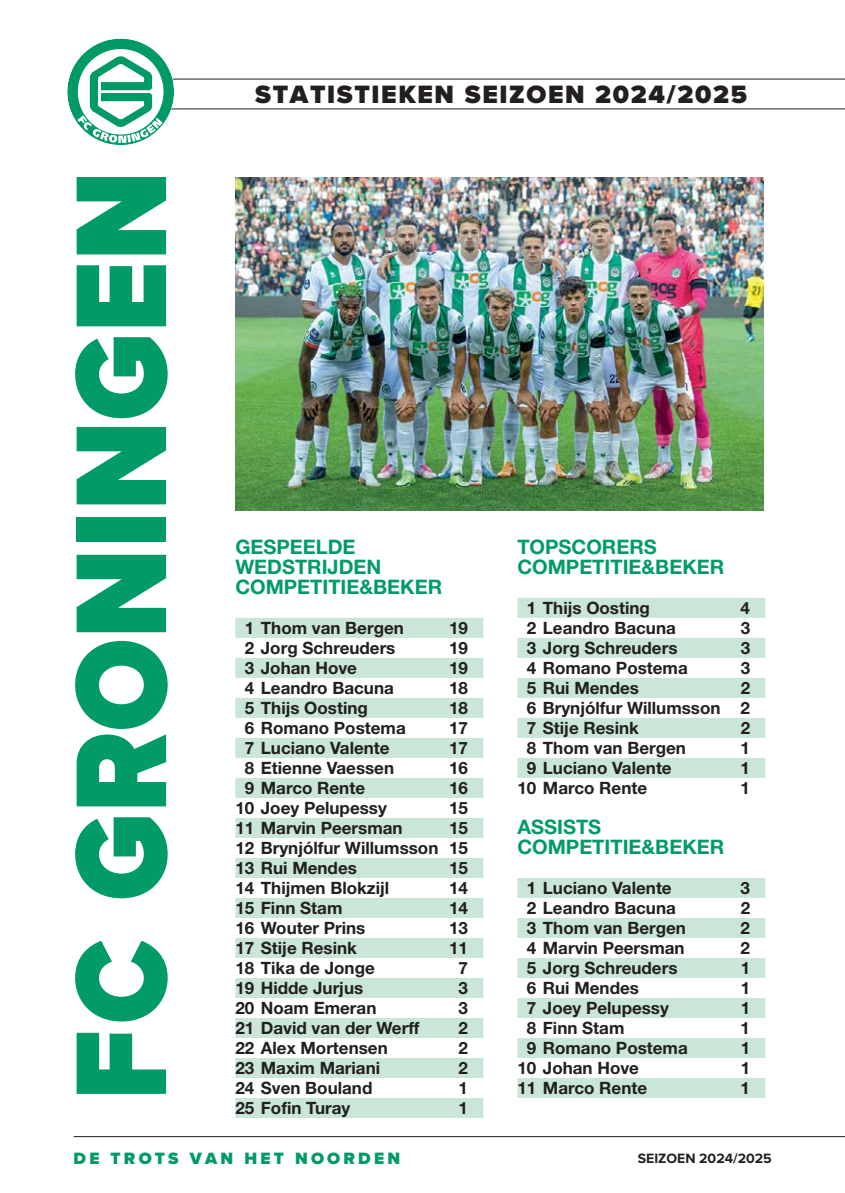
<style>
.page{position:relative;width:845px;height:1193px;background:#fff}
.page>*{position:absolute;margin:0;border:0;box-sizing:border-box;transform-origin:0 0}
.t1{font:900 134px "Proxima Nova";color:#009b67;scale:.9 1}
.t2{font:900 26px "Proxima Nova";letter-spacing:.065em;color:#231f20}
.t3{font:700 20px/20px "Helvetica Neue";color:#009b67}
.t4{font:700 17px/20px "Helvetica Neue";color:#231f20;text-align:justify}
.t5{font:900 17px "Proxima Nova";letter-spacing:.19em;color:#009b67}
.t6{font:700 14px "Proxima Nova";color:#231f20}
</style>
<div class="page">
<hr style="left:74px;top:1136px;width:770px;height:1px;background:#231f20">
<div style="left:235px;top:618px;width:248px;height:20px;background:#cae6d7"></div>
<div style="left:235px;top:658px;width:248px;height:20px;background:#cae6d7"></div>
<div style="left:235px;top:698px;width:248px;height:20px;background:#cae6d7"></div>
<div style="left:235px;top:738px;width:248px;height:20px;background:#cae6d7"></div>
<div style="left:235px;top:778px;width:248px;height:20px;background:#cae6d7"></div>
<div style="left:235px;top:818px;width:248px;height:20px;background:#cae6d7"></div>
<div style="left:235px;top:858px;width:248px;height:20px;background:#cae6d7"></div>
<div style="left:235px;top:898px;width:248px;height:20px;background:#cae6d7"></div>
<div style="left:235px;top:938px;width:248px;height:20px;background:#cae6d7"></div>
<div style="left:235px;top:978px;width:248px;height:20px;background:#cae6d7"></div>
<div style="left:235px;top:1018px;width:248px;height:20px;background:#cae6d7"></div>
<div style="left:235px;top:1058px;width:248px;height:20px;background:#cae6d7"></div>
<div style="left:235px;top:1098px;width:248px;height:20px;background:#cae6d7"></div>
<div style="left:517px;top:598px;width:247px;height:20px;background:#cae6d7"></div>
<div style="left:517px;top:638px;width:247px;height:20px;background:#cae6d7"></div>
<div style="left:517px;top:678px;width:247px;height:20px;background:#cae6d7"></div>
<div style="left:517px;top:718px;width:247px;height:20px;background:#cae6d7"></div>
<div style="left:517px;top:758px;width:247px;height:20px;background:#cae6d7"></div>
<div style="left:517px;top:878px;width:247px;height:20px;background:#cae6d7"></div>
<div style="left:517px;top:918px;width:247px;height:20px;background:#cae6d7"></div>
<div style="left:517px;top:958px;width:247px;height:20px;background:#cae6d7"></div>
<div style="left:517px;top:998px;width:247px;height:20px;background:#cae6d7"></div>
<div style="left:517px;top:1038px;width:247px;height:20px;background:#cae6d7"></div>
<div style="left:517px;top:1078px;width:247px;height:20px;background:#cae6d7"></div>
<svg style="left:67px;top:39px;width:777px;height:106px"></svg>
<img style="left:235px;top:177px;width:527px;height:333px">
<h1 class="t1" style="left:70px;top:1100px;width:1034px;rotate:-90deg">FC GRONINGEN</h1>
<h2 class="t2" style="left:255px;top:84px;width:493px">STATISTIEKEN SEIZOEN 2024/2025</h2>
<p class="t3" style="left:235px;top:538px;width:208px">GESPEELDE<br>WEDSTRIJDEN<br>COMPETITIE&amp;BEKER</p>
<p class="t4" style="left:245px;top:619px;width:160px">1 Thom van Bergen</p>
<p class="t4" style="left:449px;top:619px;width:20px">19</p>
<p class="t4" style="left:245px;top:639px;width:152px">2 Jorg Schreuders</p>
<p class="t4" style="left:449px;top:639px;width:20px">19</p>
<p class="t4" style="left:245px;top:659px;width:114px">3 Johan Hove</p>
<p class="t4" style="left:449px;top:659px;width:20px">19</p>
<p class="t4" style="left:245px;top:679px;width:150px">4 Leandro Bacuna</p>
<p class="t4" style="left:449px;top:679px;width:20px">18</p>
<p class="t4" style="left:245px;top:699px;width:124px">5 Thijs Oosting</p>
<p class="t4" style="left:449px;top:699px;width:20px">18</p>
<p class="t4" style="left:245px;top:719px;width:162px">6 Romano Postema</p>
<p class="t4" style="left:449px;top:719px;width:20px">17</p>
<p class="t4" style="left:245px;top:739px;width:146px">7 Luciano Valente</p>
<p class="t4" style="left:449px;top:739px;width:20px">17</p>
<p class="t4" style="left:245px;top:759px;width:151px">8 Etienne Vaessen</p>
<p class="t4" style="left:449px;top:759px;width:20px">16</p>
<p class="t4" style="left:245px;top:779px;width:122px">9 Marco Rente</p>
<p class="t4" style="left:449px;top:779px;width:20px">16</p>
<p class="t4" style="left:235px;top:799px;width:153px">10 Joey Pelupessy</p>
<p class="t4" style="left:449px;top:799px;width:20px">15</p>
<p class="t4" style="left:235px;top:819px;width:169px">11 Marvin Peersman</p>
<p class="t4" style="left:235px;top:819px;width:234px;text-indent:214px">15<br>12 Brynjólfur Willumsson 15<br>13 Rui Mendes</p>
<p class="t4" style="left:449px;top:859px;width:20px">15</p>
<p class="t4" style="left:235px;top:879px;width:155px">14 Thijmen Blokzijl</p>
<p class="t4" style="left:449px;top:879px;width:20px">14</p>
<p class="t4" style="left:235px;top:899px;width:108px">15 Finn Stam</p>
<p class="t4" style="left:449px;top:899px;width:20px">14</p>
<p class="t4" style="left:235px;top:919px;width:131px">16 Wouter Prins</p>
<p class="t4" style="left:449px;top:919px;width:20px">13</p>
<p class="t4" style="left:235px;top:939px;width:123px">17 Stije Resink</p>
<p class="t4" style="left:449px;top:939px;width:20px">11</p>
<p class="t4" style="left:235px;top:959px;width:141px">18 Tika de Jonge</p>
<p class="t4" style="left:458px;top:959px;width:11px">7</p>
<p class="t4" style="left:235px;top:979px;width:129px">19 Hidde Jurjus</p>
<p class="t4" style="left:458px;top:979px;width:11px">3</p>
<p class="t4" style="left:235px;top:999px;width:142px">20 Noam Emeran</p>
<p class="t4" style="left:458px;top:999px;width:11px">3</p>
<p class="t4" style="left:235px;top:1019px;width:185px">21 David van der Werff</p>
<p class="t4" style="left:458px;top:1019px;width:11px">2</p>
<p class="t4" style="left:235px;top:1039px;width:154px">22 Alex Mortensen</p>
<p class="t4" style="left:458px;top:1039px;width:11px">2</p>
<p class="t4" style="left:235px;top:1059px;width:146px">23 Maxim Mariani</p>
<p class="t4" style="left:458px;top:1059px;width:11px">2</p>
<p class="t4" style="left:235px;top:1079px;width:138px">24 Sven Bouland</p>
<p class="t4" style="left:458px;top:1079px;width:11px">1</p>
<p class="t4" style="left:235px;top:1099px;width:116px">25 Fofin Turay</p>
<p class="t4" style="left:458px;top:1099px;width:11px">1</p>
<p class="t3" style="left:517px;top:538px;width:208px">TOPSCORERS<br>COMPETITIE&amp;BEKER</p>
<p class="t4" style="left:526px;top:599px;width:124px">1 Thijs Oosting</p>
<p class="t4" style="left:740px;top:599px;width:11px">4</p>
<p class="t4" style="left:526px;top:619px;width:150px">2 Leandro Bacuna</p>
<p class="t4" style="left:740px;top:619px;width:11px">3</p>
<p class="t4" style="left:526px;top:639px;width:152px">3 Jorg Schreuders</p>
<p class="t4" style="left:740px;top:639px;width:11px">3</p>
<p class="t4" style="left:526px;top:659px;width:162px">4 Romano Postema</p>
<p class="t4" style="left:740px;top:659px;width:11px">3</p>
<p class="t4" style="left:526px;top:679px;width:113px">5 Rui Mendes</p>
<p class="t4" style="left:526px;top:679px;width:224px;text-indent:214px">2<br>6 Brynjólfur Willumsson 2<br>7 Stije Resink</p>
<p class="t4" style="left:740px;top:719px;width:11px">2</p>
<p class="t4" style="left:526px;top:739px;width:160px">8 Thom van Bergen</p>
<p class="t4" style="left:740px;top:739px;width:11px">1</p>
<p class="t4" style="left:526px;top:759px;width:146px">9 Luciano Valente</p>
<p class="t4" style="left:740px;top:759px;width:11px">1</p>
<p class="t4" style="left:517px;top:779px;width:131px">10 Marco Rente</p>
<p class="t4" style="left:740px;top:779px;width:11px">1</p>
<p class="t3" style="left:517px;top:818px;width:208px">ASSISTS<br>COMPETITIE&amp;BEKER</p>
<p class="t4" style="left:526px;top:879px;width:146px">1 Luciano Valente</p>
<p class="t4" style="left:740px;top:879px;width:11px">3</p>
<p class="t4" style="left:526px;top:899px;width:150px">2 Leandro Bacuna</p>
<p class="t4" style="left:740px;top:899px;width:11px">2</p>
<p class="t4" style="left:526px;top:919px;width:160px">3 Thom van Bergen</p>
<p class="t4" style="left:740px;top:919px;width:11px">2</p>
<p class="t4" style="left:526px;top:939px;width:159px">4 Marvin Peersman</p>
<p class="t4" style="left:740px;top:939px;width:11px">2</p>
<p class="t4" style="left:526px;top:959px;width:152px">5 Jorg Schreuders</p>
<p class="t4" style="left:740px;top:959px;width:11px">1</p>
<p class="t4" style="left:526px;top:979px;width:113px">6 Rui Mendes</p>
<p class="t4" style="left:740px;top:979px;width:11px">1</p>
<p class="t4" style="left:526px;top:999px;width:143px">7 Joey Pelupessy</p>
<p class="t4" style="left:740px;top:999px;width:11px">1</p>
<p class="t4" style="left:526px;top:1019px;width:99px">8 Finn Stam</p>
<p class="t4" style="left:740px;top:1019px;width:11px">1</p>
<p class="t4" style="left:526px;top:1039px;width:162px">9 Romano Postema</p>
<p class="t4" style="left:740px;top:1039px;width:11px">1</p>
<p class="t4" style="left:517px;top:1059px;width:123px">10 Johan Hove</p>
<p class="t4" style="left:740px;top:1059px;width:11px">1</p>
<p class="t4" style="left:517px;top:1079px;width:131px">11 Marco Rente</p>
<p class="t4" style="left:740px;top:1079px;width:11px">1</p>
<p class="t5" style="left:74px;top:1151px;width:328px">DE TROTS VAN HET NOORDEN</p>
<p class="t6" style="left:637px;top:1153px;width:135px">SEIZOEN 2024/2025</p>
</div>
